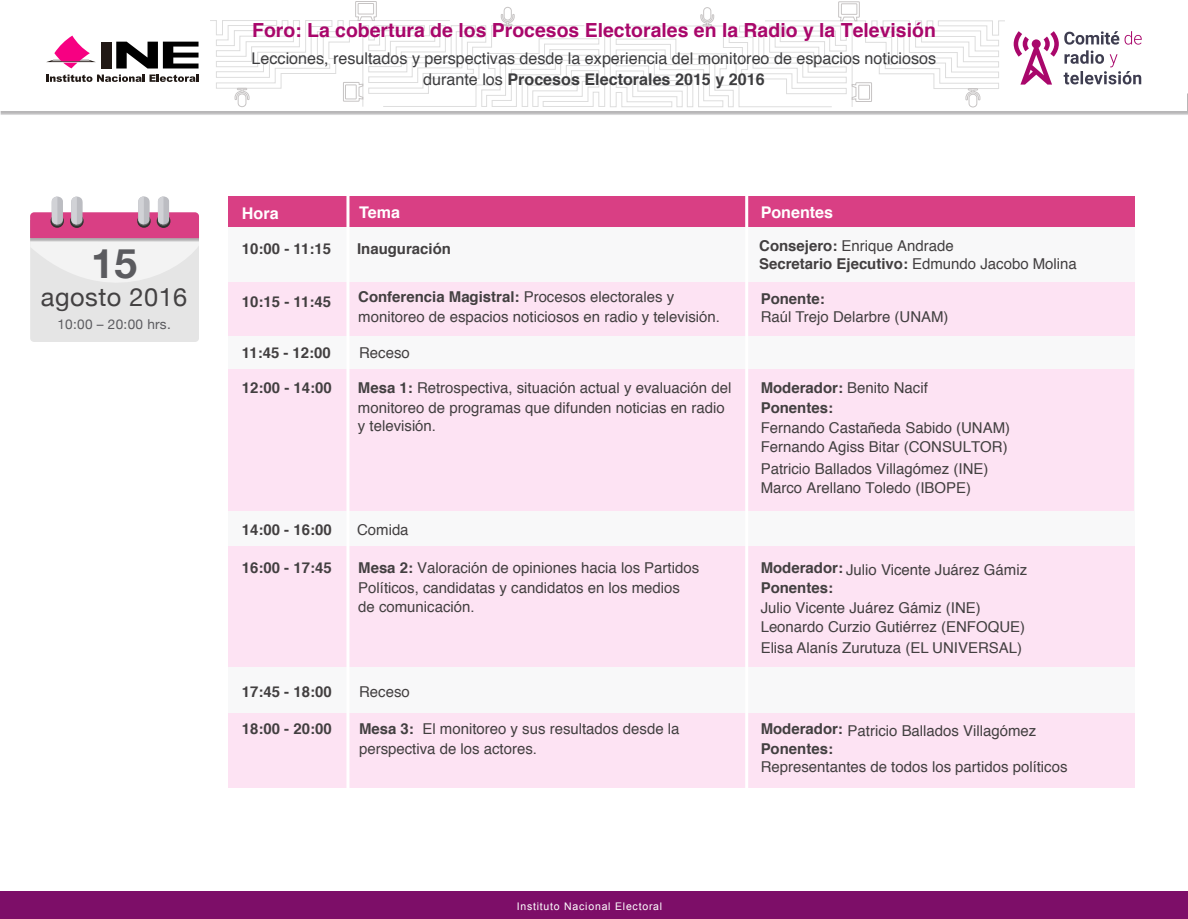
<style>
.page{position:relative;width:1188px;height:919px;background:#fff}
.page>*{position:absolute;margin:0;border:0;box-sizing:border-box;transform-origin:0 0}
.t1{font:700 40.65px "Helvetica Neue";color:#5b5b5f}
.t2{font:25.35px "Helvetica Neue";letter-spacing:.02em;color:#434142}
.t3{font:700 19.5px "Helvetica";color:#a9076b}
.t4{font:16.05px/21px "Helvetica";color:#3d3d3f;text-align:center}
.t5{font:700 16.05px "Helvetica";color:#fff}
.t6{font:15px/19.5px "Helvetica";color:#423f40}
.t7{font:700 15px/19.5px "Helvetica";color:#423f40}
.t8{font:13.65px "Helvetica Neue";letter-spacing:.02em;color:#5b5b5f}
.t9{font:10.5px "Arial";letter-spacing:.075em;color:#fff}
.s1{font-weight:700}
.s2{font-weight:400}
</style>
<div class="page">
<div style="left:1px;top:93px;width:1187px;height:22px;background:#b9b8b9"></div>
<div style="left:0;top:0;width:1186px;height:111px;background:#fff"></div>
<svg style="left:210px;top:1px;width:795px;height:106px"></svg>
<div style="left:228px;top:220px;width:907px;height:568px;background:#f6f6f7"></div>
<div style="left:228px;top:196px;width:906px;height:31px;background:#d93f84"></div>
<div style="left:228px;top:282px;width:907px;height:54px;background:#fde3f3"></div>
<div style="left:228px;top:369px;width:906px;height:142px;background:#fde3f3"></div>
<div style="left:228px;top:546px;width:906px;height:120px;background:#fde3f3"></div>
<div style="left:228px;top:713px;width:907px;height:75px;background:#fde3f3"></div>
<hr style="left:346px;top:195px;width:3px;height:673px;background:#fff">
<hr style="left:745px;top:195px;width:3px;height:681px;background:#fff">
<div style="left:101px;top:42px;width:10px;height:27px;background:#211915"></div>
<svg style="left:116px;top:42px;width:83px;height:27px"></svg>
<svg style="left:46px;top:36px;width:50px;height:32px"></svg>
<svg style="left:46px;top:75px;width:153px;height:7px"></svg>
<svg style="left:1014px;top:31px;width:128px;height:54px"></svg>
<div style="left:0;top:892px;width:1188px;height:27px;background:#7d0e68"></div>
<div style="left:30px;top:213px;width:169px;height:129px;background:#e5e5e5;border-radius:4px"></div>
<svg style="left:30px;top:196px;width:169px;height:86px"></svg>
<h1 class="t1" style="left:91px;top:232px;width:48px">15</h1>
<h2 class="t2" style="left:41px;top:279px;width:148px">agosto 2016</h2>
<p class="t8" style="left:57px;top:314px;width:115px">10:00 – 20:00 hrs.</p>
<h3 class="t3" style="left:252px;top:15px;width:685px">Foro: La cobertura de los Procesos Electorales en la Radio y la Televisión</h3>
<p class="t4" style="left:252px;top:48px;width:686px">Lecciones, resultados y perspectivas desde la experiencia del monitoreo de espacios noticiosos durante los <span class="s1">Procesos Electorales 2015 y 2016</span></p>
<p class="t5" style="left:242px;top:200px;width:38px">Hora</p>
<p class="t5" style="left:359px;top:200px;width:42px">Tema</p>
<p class="t5" style="left:761px;top:199px;width:74px">Ponentes</p>
<p class="t7" style="left:242px;top:239px;width:91px">10:00 - 11:15</p>
<p class="t6" style="left:759px;top:237px;width:319px;line-height:18px"><span class="s1">Consejero:</span> Enrique Andrade<br><span class="s1">Secretario Ejecutivo:</span> Edmundo Jacobo Molina</p>
<p class="t7" style="left:357px;top:239px;width:95px">Inauguración</p>
<p class="t6" style="left:358px;top:288px;width:363px"><span class="s1">Conferencia Magistral:</span> Procesos electorales y monitoreo de espacios noticiosos en radio y televisión.</p>
<p class="t7" style="left:761px;top:289px;width:66px">Ponente:</p>
<p class="t7" style="left:242px;top:292px;width:91px">10:15 - 11:45</p>
<p class="t6" style="left:761px;top:307px;width:189px">Raúl Trejo Delarbre (UNAM)</p>
<p class="t7" style="left:242px;top:343px;width:91px">11:45 - 12:00</p>
<p class="t7" style="left:242px;top:378px;width:91px">12:00 - 14:00</p>
<p class="t7" style="left:242px;top:520px;width:91px">14:00 - 16:00</p>
<p class="t7" style="left:242px;top:558px;width:91px">16:00 - 17:45</p>
<p class="t7" style="left:242px;top:682px;width:91px">17:45 - 18:00</p>
<p class="t7" style="left:242px;top:719px;width:91px">18:00 - 20:00</p>
<p class="t6" style="left:359px;top:343px;width:52px">Receso</p>
<p class="t6" style="left:358px;top:379px;width:375px"><span class="s1">Mesa 1:</span> Retrospectiva, situación actual y evaluación del monitoreo de programas que difunden noticias en radio</p>
<p class="t6" style="left:358px;top:416px;width:80px">y televisión.</p>
<p class="t6" style="left:357px;top:520px;width:53px">Comida</p>
<p class="t7" style="left:761px;top:378px;width:169px">Moderador: <span class="s2">Benito Nacif<br></span>Ponentes:</p>
<p class="t6" style="left:761px;top:418px;width:251px">Fernando Castañeda Sabido (UNAM)<br>Fernando Agiss Bitar (CONSULTOR)</p>
<p class="t6" style="left:761px;top:459px;width:229px;line-height:19px">Patricio Ballados Villagómez (INE)<br>Marco Arellano Toledo (IBOPE)</p>
<p class="t6" style="left:358px;top:559px;width:342px"><span class="s1">Mesa 2:</span> Valoración de opiniones hacia los Partidos<br>Políticos, candidatas y candidatos en los medios de comunicación.</p>
<p class="t6" style="left:761px;top:561px;width:268px;line-height:18.1px"><span class="s1">Moderador:</span> Julio Vicente Juárez Gámiz<br><span class="s1">Ponentes:</span></p>
<p class="t6" style="left:761px;top:598px;width:266px">Julio Vicente Juárez Gámiz (INE)<br>Leonardo Curzio Gutiérrez (ENFOQUE)</p>
<p class="t6" style="left:761px;top:639px;width:263px">Elisa Alanís Zurutuza (EL UNIVERSAL)</p>
<p class="t6" style="left:359px;top:683px;width:52px">Receso</p>
<p class="t7" style="left:359px;top:719px;width:56px">Mesa 3:</p>
<p class="t7" style="left:761px;top:719px;width:84px">Moderador:<br>Ponentes:</p>
<p class="t6" style="left:359px;top:720px;width:322px;text-indent:63px">El monitoreo y sus resultados desde la perspectiva de los actores.</p>
<p class="t6" style="left:848px;top:721px;width:190px">Patricio Ballados Villagómez</p>
<p class="t6" style="left:761px;top:758px;width:308px">Representantes de todos los partidos políticos</p>
<p class="t9" style="left:517px;top:899px;width:147px">Instituto Nacional Electoral</p>
</div>
